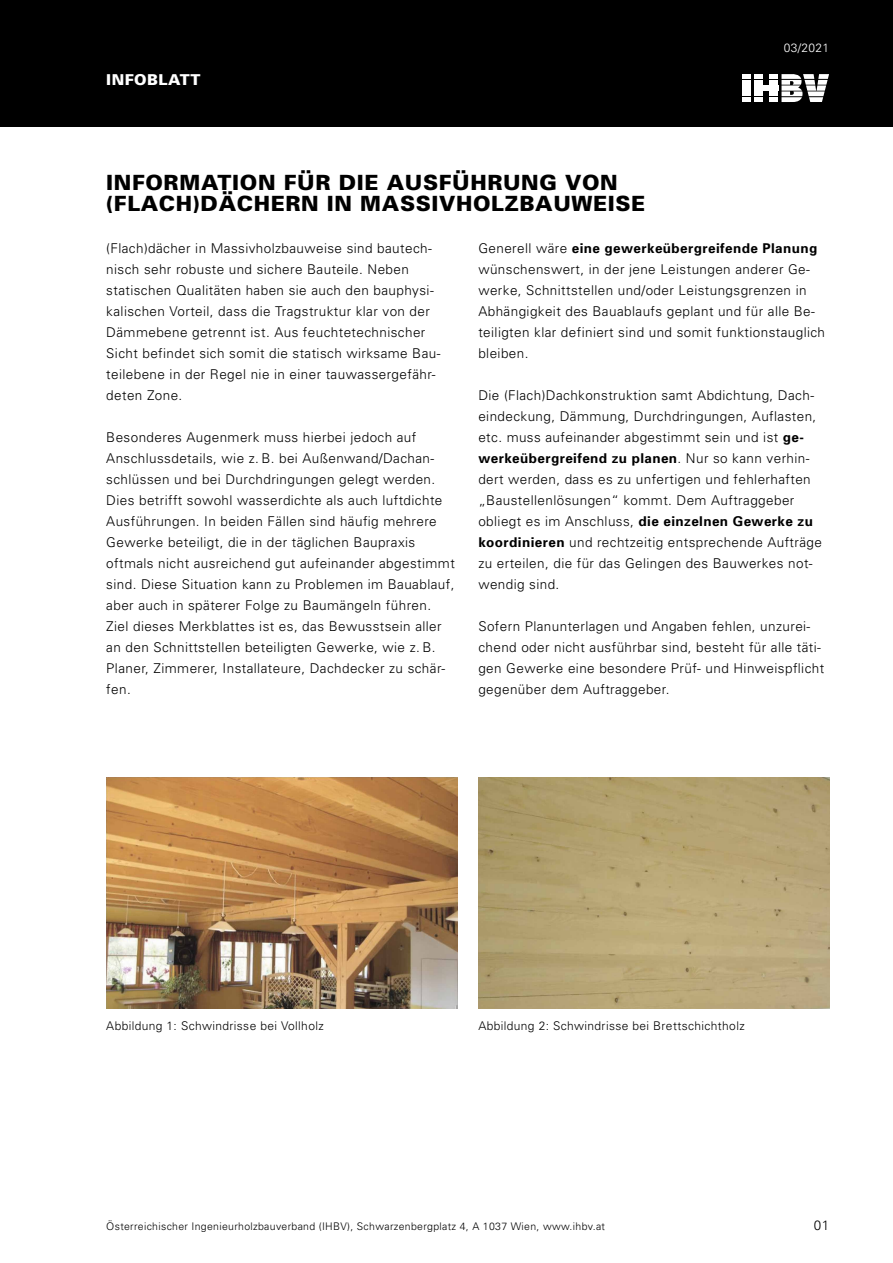
<style>
.page{position:relative;width:893px;height:1263px;background:#fff}
.page>*{position:absolute;margin:0;border:0;box-sizing:border-box;transform-origin:0 0}
.t1{font:900 21px/21px "Univers";letter-spacing:.03em;color:#000}
.t2{font:900 15px "Univers";letter-spacing:.03em;color:#fff}
.t3{font:300 13.5px/21px "Univers";letter-spacing:.03em;color:#000}
.t4{font:300 12px "Univers";letter-spacing:.03em;color:#000}
.t5{font:300 12px "Univers";letter-spacing:.03em;color:#fff}
.t6{font:300 10.5px "Univers";letter-spacing:.03em;color:#000}
.s1{font-weight:700}
</style>
<div class="page">
<div style="left:0;top:0;width:893px;height:127px;background:#000"></div>
<div style="left:742px;top:74px;width:9px;height:5px;background:#fff"></div>
<div style="left:742px;top:80px;width:9px;height:5px;background:#fff"></div>
<div style="left:742px;top:85px;width:9px;height:6px;background:#fff"></div>
<div style="left:742px;top:91px;width:9px;height:5px;background:#fff"></div>
<div style="left:742px;top:97px;width:9px;height:5px;background:#fff"></div>
<div style="left:754px;top:74px;width:9px;height:5px;background:#fff"></div>
<div style="left:754px;top:80px;width:9px;height:5px;background:#fff"></div>
<div style="left:754px;top:85px;width:24px;height:6px;background:#fff"></div>
<div style="left:754px;top:91px;width:9px;height:5px;background:#fff"></div>
<div style="left:754px;top:97px;width:9px;height:5px;background:#fff"></div>
<div style="left:769px;top:74px;width:9px;height:5px;background:#fff"></div>
<div style="left:769px;top:80px;width:9px;height:5px;background:#fff"></div>
<div style="left:769px;top:91px;width:9px;height:5px;background:#fff"></div>
<div style="left:769px;top:97px;width:9px;height:5px;background:#fff"></div>
<svg style="left:781px;top:74px;width:48px;height:28px"></svg>
<img style="left:478px;top:778px;width:351px;height:231px">
<img style="left:106px;top:778px;width:351px;height:231px">
<p class="t2" style="left:106px;top:70px;width:96px">INFOBLATT</p>
<p class="t5" style="left:784px;top:41px;width:47px">03/2021</p>
<h1 class="t1" style="left:106px;top:172px;width:540px">INFORMATION FÜR DIE AUSFÜHRUNG VON (FLACH)DÄCHERN IN MASSIVHOLZBAUWEISE</h1>
<p class="t3" style="left:106px;top:238px;width:336px">(Flach)dächer in Massivholzbauweise sind bautech&shy;nisch sehr robuste und sichere Bauteile. Neben statischen Qualitäten haben sie auch den bauphysi&shy;kalischen Vorteil, dass die Tragstruktur klar von der Dämmebene getrennt ist. Aus feuchtetechnischer Sicht befindet sich somit die statisch wirksame Bau&shy;teilebene in der Regel nie in einer tauwassergefähr&shy;deten Zone.</p>
<p class="t3" style="left:106px;top:427px;width:350px">Besonderes Augenmerk muss hierbei jedoch auf Anschlussdetails, wie z. B. bei Außenwand/Dachan&shy;schlüssen und bei Durchdringungen gelegt werden.<br>Dies betrifft sowohl wasserdichte als auch luftdichte Ausführungen. In beiden Fällen sind häufig mehrere Gewerke beteiligt, die in der täglichen Baupraxis oftmals nicht ausreichend gut aufeinander abgestimmt sind. Diese Situation kann zu Problemen im Bauablauf, aber auch in späterer Folge zu Baumängeln führen.<br>Ziel dieses Merkblattes ist es, das Bewusstsein aller an den Schnittstellen beteiligten Gewerke, wie z. B.<br>Planer, Zimmerer, Installateure, Dachdecker zu schär&shy;fen.</p>
<p class="t3" style="left:478px;top:238px;width:348px">Generell wäre <span class="s1">eine gewerkeübergreifende Planung </span>wünschenswert, in der jene Leistungen anderer Ge&shy;werke, Schnittstellen und/oder Leistungsgrenzen in Abhängigkeit des Bauablaufs geplant und für alle Be&shy;teiligten klar definiert sind und somit funktionstauglich bleiben.</p>
<p class="t3" style="left:478px;top:385px;width:345px">Die (Flach)Dachkonstruktion samt Abdichtung, Dach&shy;eindeckung, Dämmung, Durchdringungen, Auflasten, etc. muss aufeinander abgestimmt sein und ist <span class="s1">ge&shy;werkeübergreifend zu planen</span>. Nur so kann verhin&shy;dert werden, dass es zu unfertigen und fehlerhaften „Baustellenlösungen“ kommt. Dem Auftraggeber obliegt es im Anschluss, <span class="s1">die einzelnen Gewerke zu koordinieren</span> und rechtzeitig entsprechende Aufträge zu erteilen, die für das Gelingen des Bauwerkes not&shy;wendig sind.</p>
<p class="t3" style="left:478px;top:616px;width:347px">Sofern Planunterlagen und Angaben fehlen, unzurei&shy;chend oder nicht ausführbar sind, besteht für alle täti&shy;gen Gewerke eine besondere Prüf- und Hinweispflicht gegenüber dem Auftraggeber.</p>
<p class="t4" style="left:106px;top:1018px;width:219px">Abbildung 1: Schwindrisse bei Vollholz</p>
<p class="t4" style="left:478px;top:1018px;width:268px">Abbildung 2: Schwindrisse bei Brettschichtholz</p>
<p class="t6" style="left:106px;top:1219px;width:500px">Österreichischer Ingenieurholzbauverband (IHBV), Schwarzenbergplatz 4, A 1037 Wien, www.ihbv.at</p>
<p class="t3" style="left:814px;top:1214px;width:17px">01</p>
</div>
